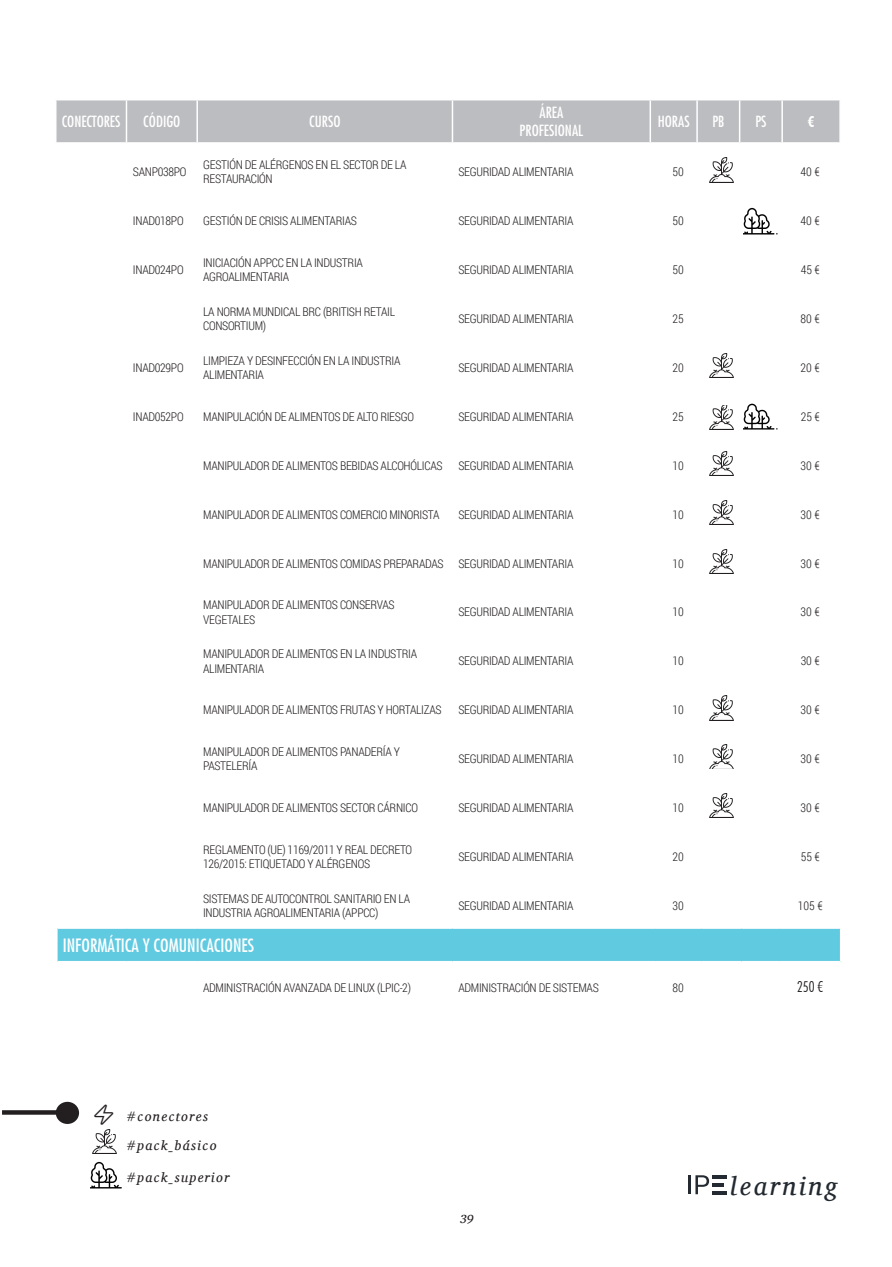
<style>
.page{position:relative;width:892px;height:1267px;background:#fff}
.page>*{position:absolute;margin:0;border:0;box-sizing:border-box;transform-origin:0 0}
.t1{font:italic 26.1px "Charis SIL";letter-spacing:.1em;color:#222930}
.t2{font:500 condensed 18px "Futura";color:#fff}
.t3{font:condensed 15px/18px "Futura";color:#fff;text-align:center}
.t4{font:300 condensed 15px "Futura BT";color:#231f20}
.t5{font:700 condensed 15px "Futura BT";color:#fff}
.t6{font:italic 13.5px "Charis SIL";letter-spacing:.1em;color:#231f20}
.t7{font:300 12px/14.4px "Roboto Condensed";letter-spacing:-.025em;color:#231f20}
.t8{font:italic 12px "Charis SIL";color:#231f20}
</style>
<div class="page">
<hr style="left:712px;top:1175px;width:14px;height:3px;background:#232a31">
<svg style="left:712px;top:1183px;width:12px;height:3px"></svg>
<svg style="left:712px;top:1191px;width:14px;height:3px"></svg>
<hr style="left:688px;top:1175px;width:3px;height:19px;background:#232a31">
<svg style="left:695px;top:1175px;width:14px;height:19px"></svg>
<div style="left:56px;top:100px;width:783px;height:42px;background:#bcbdc0"></div>
<hr style="left:196px;top:100px;width:2px;height:42px;background:#fff">
<hr style="left:451px;top:100px;width:2px;height:42px;background:#fff">
<hr style="left:649px;top:100px;width:2px;height:42px;background:#fff">
<hr style="left:696px;top:100px;width:1px;height:42px;background:#fff">
<hr style="left:738px;top:100px;width:2px;height:42px;background:#fff">
<hr style="left:781px;top:100px;width:1px;height:42px;background:#fff">
<hr style="left:126px;top:100px;width:1px;height:42px;background:#fff">
<img style="left:92px;top:1129px;width:24px;height:24px">
<img style="left:90px;top:1161px;width:31px;height:28px">
<div style="left:56px;top:1101px;width:23px;height:23px;background:#231f20;border-radius:50%"></div>
<svg style="left:2px;top:1110px;width:54px;height:4px"></svg>
<div style="left:57px;top:928px;width:783px;height:33px;background:#60cae1"></div>
<hr style="left:58px;top:927px;width:69px;height:2px;background:#fff">
<hr style="left:127px;top:927px;width:70px;height:2px;background:#fff">
<hr style="left:197px;top:927px;width:255px;height:2px;background:#fff">
<hr style="left:452px;top:927px;width:203px;height:2px;background:#fff">
<hr style="left:655px;top:927px;width:46px;height:2px;background:#fff">
<hr style="left:701px;top:927px;width:40px;height:2px;background:#fff">
<hr style="left:741px;top:927px;width:38px;height:2px;background:#fff">
<hr style="left:779px;top:927px;width:60px;height:2px;background:#fff">
<hr style="left:56px;top:928px;width:2px;height:33px;background:#fff">
<hr style="left:839px;top:928px;width:2px;height:33px;background:#fff">
<img style="left:709px;top:158px;width:24px;height:24px">
<img style="left:743px;top:207px;width:34px;height:28px">
<img style="left:709px;top:353px;width:24px;height:25px">
<img style="left:709px;top:405px;width:24px;height:24px">
<img style="left:743px;top:403px;width:34px;height:27px">
<img style="left:709px;top:451px;width:24px;height:24px">
<img style="left:709px;top:500px;width:24px;height:24px">
<img style="left:709px;top:549px;width:24px;height:24px">
<img style="left:709px;top:696px;width:24px;height:24px">
<img style="left:709px;top:745px;width:24px;height:24px">
<img style="left:709px;top:793px;width:24px;height:25px">
<p class="t3" style="left:62px;top:112px;width:60px">CONECTORES</p>
<p class="t3" style="left:143px;top:112px;width:39px">CÓDIGO</p>
<p class="t3" style="left:309px;top:112px;width:33px">CURSO</p>
<p class="t3" style="left:519px;top:103px;width:65px">ÁREA<br>PROFESIONAL</p>
<p class="t3" style="left:657px;top:112px;width:33px">HORAS</p>
<p class="t3" style="left:712px;top:112px;width:14px">PB</p>
<p class="t3" style="left:755px;top:112px;width:13px">PS</p>
<p class="t5" style="left:807px;top:112px;width:8px">€</p>
<p class="t7" style="left:133px;top:164px;width:55px">SANP038PO</p>
<p class="t7" style="left:203px;top:157px;width:205px">GESTIÓN DE ALÉRGENOS EN EL SECTOR DE LA<br>RESTAURACIÓN</p>
<p class="t7" style="left:458px;top:164px;width:117px">SEGURIDAD ALIMENTARIA</p>
<p class="t7" style="left:672px;top:164px;width:13px">50</p>
<p class="t7" style="left:800px;top:164px;width:21px">40 €</p>
<p class="t7" style="left:133px;top:213px;width:52px">INAD018PO</p>
<p class="t7" style="left:203px;top:213px;width:155px">GESTIÓN DE CRISIS ALIMENTARIAS</p>
<p class="t7" style="left:458px;top:213px;width:117px">SEGURIDAD ALIMENTARIA</p>
<p class="t7" style="left:672px;top:213px;width:13px">50</p>
<p class="t7" style="left:800px;top:213px;width:21px">40 €</p>
<p class="t7" style="left:133px;top:262px;width:52px">INAD024PO</p>
<p class="t7" style="left:203px;top:255px;width:161px">INICIACIÓN APPCC EN LA INDUSTRIA<br>AGROALIMENTARIA</p>
<p class="t7" style="left:458px;top:262px;width:117px">SEGURIDAD ALIMENTARIA</p>
<p class="t7" style="left:672px;top:262px;width:13px">50</p>
<p class="t7" style="left:800px;top:262px;width:21px">45 €</p>
<p class="t7" style="left:203px;top:304px;width:193px">LA NORMA MUNDICAL BRC (BRITISH RETAIL<br>CONSORTIUM)</p>
<p class="t7" style="left:458px;top:311px;width:117px">SEGURIDAD ALIMENTARIA</p>
<p class="t7" style="left:672px;top:311px;width:13px">25</p>
<p class="t7" style="left:800px;top:311px;width:21px">80 €</p>
<p class="t7" style="left:133px;top:360px;width:52px">INAD029PO</p>
<p class="t7" style="left:203px;top:353px;width:199px">LIMPIEZA Y DESINFECCIÓN EN LA INDUSTRIA<br>ALIMENTARIA</p>
<p class="t7" style="left:458px;top:360px;width:117px">SEGURIDAD ALIMENTARIA</p>
<p class="t7" style="left:672px;top:360px;width:13px">20</p>
<p class="t7" style="left:800px;top:360px;width:21px">20 €</p>
<p class="t7" style="left:133px;top:409px;width:52px">INAD052PO</p>
<p class="t7" style="left:203px;top:409px;width:212px">MANIPULACIÓN DE ALIMENTOS DE ALTO RIESGO</p>
<p class="t7" style="left:458px;top:409px;width:117px">SEGURIDAD ALIMENTARIA</p>
<p class="t7" style="left:672px;top:409px;width:13px">25</p>
<p class="t7" style="left:800px;top:409px;width:21px">25 €</p>
<p class="t7" style="left:203px;top:458px;width:241px">MANIPULADOR DE ALIMENTOS BEBIDAS ALCOHÓLICAS</p>
<p class="t7" style="left:458px;top:458px;width:117px">SEGURIDAD ALIMENTARIA</p>
<p class="t7" style="left:672px;top:458px;width:13px">10</p>
<p class="t7" style="left:800px;top:458px;width:21px">30 €</p>
<p class="t7" style="left:203px;top:507px;width:238px">MANIPULADOR DE ALIMENTOS COMERCIO MINORISTA</p>
<p class="t7" style="left:458px;top:507px;width:117px">SEGURIDAD ALIMENTARIA</p>
<p class="t7" style="left:672px;top:507px;width:13px">10</p>
<p class="t7" style="left:800px;top:507px;width:21px">30 €</p>
<p class="t7" style="left:203px;top:555px;width:372px">MANIPULADOR DE ALIMENTOS COMIDAS PREPARADAS SEGURIDAD ALIMENTARIA</p>
<p class="t7" style="left:672px;top:555px;width:13px">10</p>
<p class="t7" style="left:800px;top:555px;width:21px">30 €</p>
<p class="t7" style="left:203px;top:597px;width:193px">MANIPULADOR DE ALIMENTOS CONSERVAS<br>VEGETALES</p>
<p class="t7" style="left:458px;top:604px;width:117px">SEGURIDAD ALIMENTARIA</p>
<p class="t7" style="left:672px;top:604px;width:13px">10</p>
<p class="t7" style="left:800px;top:604px;width:21px">30 €</p>
<p class="t7" style="left:203px;top:646px;width:216px">MANIPULADOR DE ALIMENTOS EN LA INDUSTRIA<br>ALIMENTARIA</p>
<p class="t7" style="left:458px;top:653px;width:117px">SEGURIDAD ALIMENTARIA</p>
<p class="t7" style="left:672px;top:653px;width:13px">10</p>
<p class="t7" style="left:800px;top:653px;width:21px">30 €</p>
<p class="t7" style="left:203px;top:702px;width:240px">MANIPULADOR DE ALIMENTOS FRUTAS Y HORTALIZAS</p>
<p class="t7" style="left:458px;top:702px;width:117px">SEGURIDAD ALIMENTARIA</p>
<p class="t7" style="left:672px;top:702px;width:13px">10</p>
<p class="t7" style="left:800px;top:702px;width:21px">30 €</p>
<p class="t7" style="left:203px;top:744px;width:198px">MANIPULADOR DE ALIMENTOS PANADERÍA Y<br>PASTELERÍA</p>
<p class="t7" style="left:458px;top:751px;width:117px">SEGURIDAD ALIMENTARIA</p>
<p class="t7" style="left:672px;top:751px;width:13px">10</p>
<p class="t7" style="left:800px;top:751px;width:21px">30 €</p>
<p class="t7" style="left:203px;top:800px;width:216px">MANIPULADOR DE ALIMENTOS SECTOR CÁRNICO</p>
<p class="t7" style="left:458px;top:800px;width:117px">SEGURIDAD ALIMENTARIA</p>
<p class="t7" style="left:672px;top:800px;width:13px">10</p>
<p class="t7" style="left:800px;top:800px;width:21px">30 €</p>
<p class="t7" style="left:203px;top:842px;width:210px">REGLAMENTO (UE) 1169/2011 Y REAL DECRETO<br>126/2015: ETIQUETADO Y ALÉRGENOS</p>
<p class="t7" style="left:458px;top:849px;width:117px">SEGURIDAD ALIMENTARIA</p>
<p class="t7" style="left:672px;top:849px;width:13px">20</p>
<p class="t7" style="left:800px;top:849px;width:21px">55 €</p>
<p class="t7" style="left:203px;top:891px;width:208px">SISTEMAS DE AUTOCONTROL SANITARIO EN LA<br>INDUSTRIA AGROALIMENTARIA (APPCC)</p>
<p class="t7" style="left:458px;top:898px;width:117px">SEGURIDAD ALIMENTARIA</p>
<p class="t7" style="left:672px;top:898px;width:13px">30</p>
<p class="t7" style="left:797px;top:898px;width:26px">105 €</p>
<h2 class="t2" style="left:63px;top:935px;width:193px">INFORMÁTICA Y COMUNICACIONES</h2>
<p class="t7" style="left:203px;top:980px;width:209px">ADMINISTRACIÓN AVANZADA DE LINUX (LPIC-2)</p>
<p class="t7" style="left:458px;top:980px;width:142px">ADMINISTRACIÓN DE SISTEMAS</p>
<p class="t7" style="left:672px;top:980px;width:13px">80</p>
<p class="t4" style="left:797px;top:977px;width:28px">250 €</p>
<p class="t6" style="left:126px;top:1108px;width:83px">#conectores</p>
<p class="t6" style="left:126px;top:1137px;width:92px">#pack_básico</p>
<p class="t6" style="left:126px;top:1169px;width:105px">#pack_superior</p>
<p class="t8" style="left:460px;top:1212px;width:15px">39</p>
<h1 class="t1" style="left:730px;top:1170px;width:108px">learning</h1>
</div>
